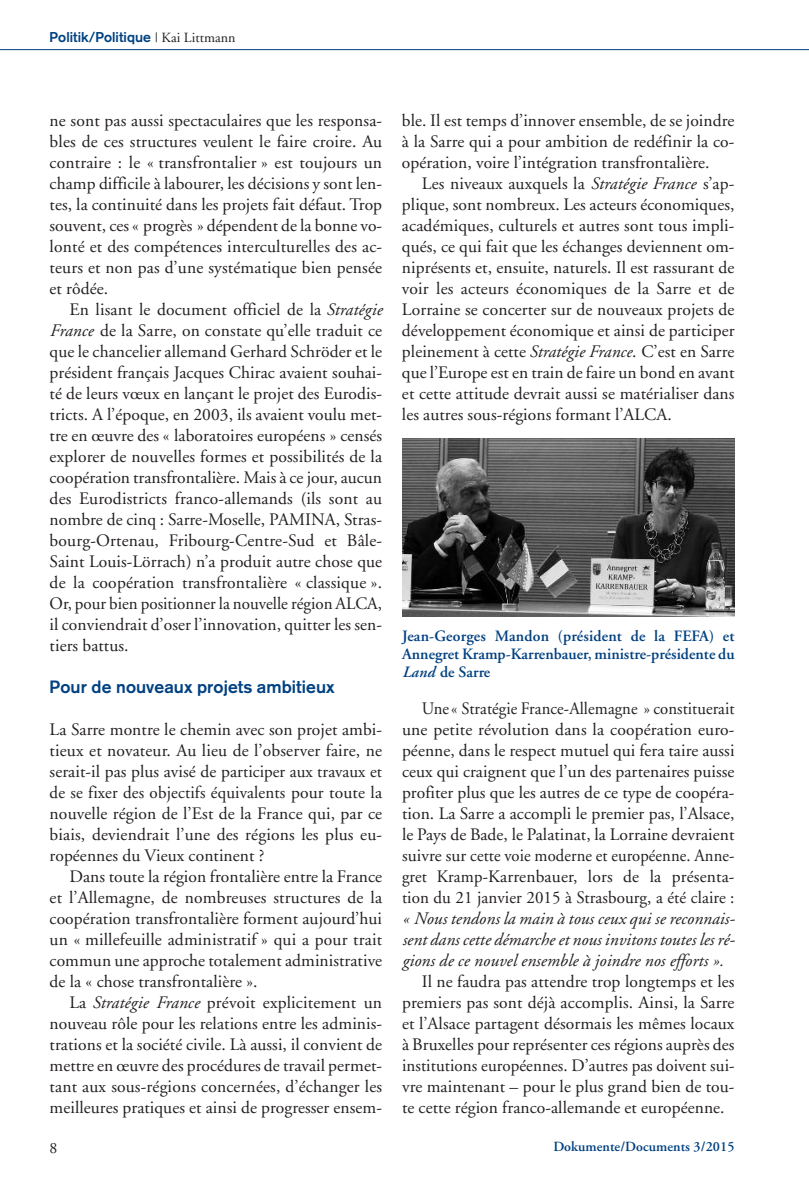
<style>
.page{position:relative;width:809px;height:1191px;background:#fff}
.page>*{position:absolute;margin:0;border:0;box-sizing:border-box;transform-origin:0 0}
.t1{font:17.5px/21px "Adobe Garamond";letter-spacing:.005em;color:#231f20;text-align:justify}
.t2{font:17.5px/21px "Adobe Garamond";letter-spacing:.005em;color:#231f20;text-align:justify;scale:.95 1}
.t3{font:italic 17.5px/21px "Adobe Garamond";letter-spacing:.005em;color:#231f20;text-align:justify}
.t4{font:700 17.5px "Akzidenz Grotesk";letter-spacing:.005em;color:#014181}
.t5{font:600 15.75px/18.4px "Adobe Garamond";color:#014181;text-align:justify}
.t6{font:15.75px "Adobe Garamond";color:#231f20}
.t7{font:700 14px "Akzidenz Grotesk";letter-spacing:.005em;color:#014181}
.t8{font:600 14px "Adobe Garamond";letter-spacing:.005em;color:#014181}
.s1{font-family:"Adobe Garamond";font-weight:400;color:#231f20}
.s2{font-style:italic}
</style>
<div class="page">
<hr style="left:0;top:49px;width:809px;height:1px;background:#014181">
<svg style="left:402px;top:616px;width:332px;height:1px"></svg>
<img style="left:402px;top:438px;width:332px;height:178px">
<p class="t7" style="left:50px;top:32px;width:187px">Politik/Politique <span class="s1">| Kai Littmann</span></p>
<p class="t1" style="left:50px;top:111px;width:334px">ne sont pas aussi spectaculaires que les responsa&shy;bles de ces structures veulent le faire croire. Au contraire : le « transfrontalier » est toujours un champ difficile à labourer, les décisions y sont len&shy;tes, la continuité dans les projets fait défaut. Trop souvent, ces « progrès » dépendent de la bonne vo&shy;lonté et des compétences interculturelles des ac&shy;teurs et non pas d’une systématique bien pensée et rôdée.</p>
<p class="t1" style="left:50px;top:300px;width:334px;text-indent:20px">En lisant le document officiel de la <span class="s2">Stratégie France</span> de la Sarre, on constate qu’elle traduit ce que le chancelier allemand Gerhard Schröder et le président français Jacques Chirac avaient souhai&shy;té de leurs vœux en lançant le projet des Eurodis&shy;tricts. A l’époque, en 2003, ils avaient voulu met&shy;tre en œuvre des « laboratoires européens » censés explorer de nouvelles formes et possibilités de la coopération transfrontalière. Mais à ce jour, aucun des Eurodistricts franco-allemands (ils sont au nombre de cinq : Sarre-Moselle, PAMINA, Stras&shy;bourg-Ortenau, Fribourg-Centre-Sud et Bâle-Saint Louis-Lörrach) n’a produit autre chose que de la coopération transfrontalière « classique ».<br>Or, pour bien positionner la nouvelle région ALCA, il conviendrait d’oser l’innovation, quitter les sen&shy;tiers battus.</p>
<p class="t4" style="left:50px;top:681px;width:286px">Pour de nouveaux projets ambitieux</p>
<p class="t1" style="left:50px;top:720px;width:334px">La Sarre montre le chemin avec son projet ambi&shy;tieux et novateur. Au lieu de l’observer faire, ne serait-il pas plus avisé de participer aux travaux et de se fixer des objectifs équivalents pour toute la nouvelle région de l’Est de la France qui, par ce biais, deviendrait l’une des régions les plus eu&shy;ropéennes du Vieux continent ?</p>
<p class="t1" style="left:50px;top:867px;width:334px;text-indent:20px">Dans toute la région frontalière entre la France et l’Allemagne, de nombreuses structures de la coopération transfrontalière forment aujourd’hui un « millefeuille administratif » qui a pour trait commun une approche totalement administrative de la « chose transfrontalière ».</p>
<p class="t1" style="left:50px;top:993px;width:334px;text-indent:20px">La <span class="s2">Stratégie France</span> prévoit explicitement un nouveau rôle pour les relations entre les adminis&shy;trations et la société civile. Là aussi, il convient de mettre en œuvre des procédures de travail permet&shy;tant aux sous-régions concernées, d’échanger les meilleures pratiques et ainsi de progresser ensem-</p>
<p class="t1" style="left:402px;top:111px;width:334px">ble. Il est temps d’innover ensemble, de se joindre à la Sarre qui a pour ambition de redéfinir la co&shy;opération, voire l’intégration transfrontalière.</p>
<p class="t1" style="left:402px;top:174px;width:334px;text-indent:20px">Les niveaux auxquels la <span class="s2">Stratégie France</span> s’ap&shy;plique, sont nombreux. Les acteurs économiques, académiques, culturels et autres sont tous impli&shy;qués, ce qui fait que les échanges deviennent om&shy;niprésents et, ensuite, naturels. Il est rassurant de voir les acteurs économiques de la Sarre et de Lorraine se concerter sur de nouveaux projets de développement économique et ainsi de participer pleinement à cette <span class="s2">Stratégie France</span>. C’est en Sarre que l’Europe est en train de faire un bond en avant et cette attitude devrait aussi se matérialiser dans les autres sous-régions formant l’ALCA.</p>
<p class="t5" style="left:402px;top:628px;width:334px">Jean-Georges Mandon (président de la FEFA) et Annegret Kramp-Karrenbauer, ministre-présidente du <span class="s2">Land</span> de Sarre</p>
<p class="t2" style="left:402px;top:699px;width:351px;text-indent:20px">Une« Stratégie France-Allemagne » constituerait une petite révolution dans la coopération euro&shy;péenne, dans le respect mutuel qui fera taire aussi ceux qui craignent que l’un des partenaires puisse profiter plus que les autres de ce type de coopéra&shy;tion. La Sarre a accompli le premier pas, l’Alsace, le Pays de Bade, le Palatinat, la Lorraine devraient suivre sur cette voie moderne et européenne. Anne&shy;gret Kramp-Karrenbauer, lors de la présenta&shy;tion du 21 janvier 2015 à Strasbourg, a été claire :</p>
<p class="t3" style="left:402px;top:910px;width:335px">« Nous tendons la main à tous ceux qui se reconnais&shy;sent dans cette démarche et nous invitons toutes les ré&shy;gions de ce nouvel ensemble à joindre nos efforts ».</p>
<p class="t1" style="left:402px;top:972px;width:334px;text-indent:20px">Il ne faudra pas attendre trop longtemps et les premiers pas sont déjà accomplis. Ainsi, la Sarre et l’Alsace partagent désormais les mêmes locaux à Bruxelles pour représenter ces régions auprès des institutions européennes. D’autres pas doivent sui&shy;vre maintenant – pour le plus grand bien de tou&shy;te cette région franco-allemande et européenne.</p>
<p class="t6" style="left:50px;top:1141px;width:9px">8</p>
<p class="t8" style="left:553px;top:1141px;width:183px">Dokumente/Documents 3/2015</p>
</div>
